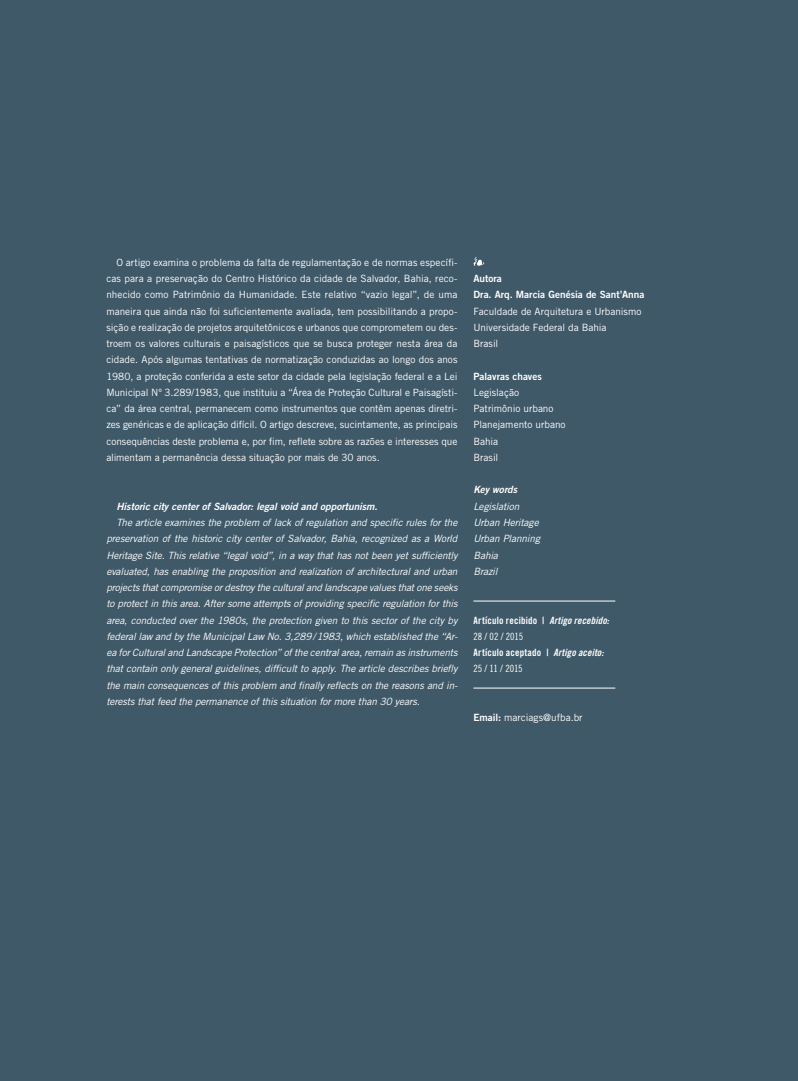
<style>
.page{position:relative;width:798px;height:1081px;background:#fff}
.page>*{position:absolute;margin:0;border:0;box-sizing:border-box;transform-origin:0 0}
.t1{font:10px/16.2px "Trade Gothic LT Std";letter-spacing:-.005em;color:#fff}
.t2{font:italic 10px/16.2px "Trade Gothic LT Std";letter-spacing:-.01em;color:#fff;text-align:justify}
.t3{font:10px "Trade Gothic LT Std Bd Cn 20";letter-spacing:.02em;color:#fff}
.t4{font:10px "Trade Gothic LT Std Bd 2 Obl";color:#fff}
.t5{font:10px/16.2px "Trade Gothic LT Std Bd 2";color:#fff}
.t6{font:10px "Trade Gothic LT Std Cn 18";letter-spacing:-.01em;color:#fff}
.s1{font-family:"Trade Gothic LT Std Bd Cn 20 Obl"}
.s2{font-family:"Trade Gothic LT Std Bd 2"}
</style>
<div class="page">
<div style="left:0;top:0;width:797px;height:1081px;background:#405968"></div>
<hr style="left:473px;top:600px;width:142px;height:1px;background:#fff">
<hr style="left:473px;top:687px;width:142px;height:1px;background:#fff">
<svg style="left:473px;top:257px;width:11px;height:9px"></svg>
<p class="t1" style="left:106px;top:254px;width:352px;text-align:justify;text-indent:10px">O artigo examina o problema da falta de regulamentação e de normas específi&shy;cas para a preservação do Centro Histórico da cidade de Salvador, Bahia, reco&shy;nhecido como Patrimônio da Humanidade. Este relativo “vazio legal”, de uma maneira que ainda não foi suficientemente avaliada, tem possibilitando a propo&shy;sição e realização de projetos arquitetônicos e urbanos que comprometem ou des&shy;troem os valores culturais e paisagísticos que se busca proteger nesta área da cidade. Após algumas tentativas de normatização conduzidas ao longo dos anos 1980, a proteção conferida a este setor da cidade pela legislação federal e a Lei Municipal Nº 3.289/1983, que instituiu a “Área de Proteção Cultural e Paisagísti&shy;ca” da área central, permanecem como instrumentos que contêm apenas diretri&shy;zes genéricas e de aplicação difícil. O artigo descreve, sucintamente, as principais consequências deste problema e, por fim, reflete sobre as razões e interesses que alimentam a permanência dessa situação por mais de 30 anos.</p>
<p class="t4" style="left:116px;top:500px;width:262px">Historic city center of Salvador: legal void and opportunism.</p>
<p class="t2" style="left:106px;top:514px;width:352px;text-indent:10px">The article examines the problem of lack of regulation and specific rules for the preservation of the historic city center of Salvador, Bahia, recognized as a World Heritage Site. This relative “legal void”, in a way that has not been yet sufficiently evaluated, has enabling the proposition and realization of architectural and urban projects that compromise or destroy the cultural and landscape values that one seeks to protect in this area. After some attempts of providing specific regulation for this area, conducted over the 1980s, the protection given to this sector of the city by federal law and by the Municipal Law No. 3,289/1983, which established the “Ar&shy;ea for Cultural and Landscape Protection” of the central area, remain as instruments that contain only general guidelines, difficult to apply. The article describes briefly the main consequences of this problem and finally reflects on the reasons and in&shy;terests that feed the permanence of this situation for more than 30 years.</p>
<p class="t5" style="left:473px;top:270px;width:172px">Autora<br>Dra. Arq. Marcia Genésia de Sant’Anna</p>
<p class="t1" style="left:473px;top:303px;width:169px">Faculdade de Arquitetura e Urbanismo<br>Universidade Federal da Bahia<br>Brasil</p>
<p class="t5" style="left:473px;top:368px;width:70px">Palavras chaves</p>
<p class="t1" style="left:473px;top:384px;width:94px">Legislação<br>Patrimônio urbano<br>Planejamento urbano<br>Bahia<br>Brasil</p>
<p class="t4" style="left:473px;top:484px;width:45px">Key words</p>
<p class="t2" style="left:473px;top:498px;width:68px;text-align:left">Legislation<br>Urban Heritage<br>Urban Planning<br>Bahia<br>Brazil</p>
<p class="t3" style="left:473px;top:614px;width:137px">Artículo recibido | <span class="s1">Artigo recebido:</span></p>
<p class="t6" style="left:473px;top:630px;width:51px">28 / 02 / 2015</p>
<p class="t3" style="left:473px;top:646px;width:132px">Artículo aceptado | <span class="s1">Artigo aceito:</span></p>
<p class="t6" style="left:473px;top:663px;width:51px">25 / 11 / 2015</p>
<p class="t1" style="left:473px;top:709px;width:111px"><span class="s2">Email:</span> marciags@ufba.br</p>
</div>
